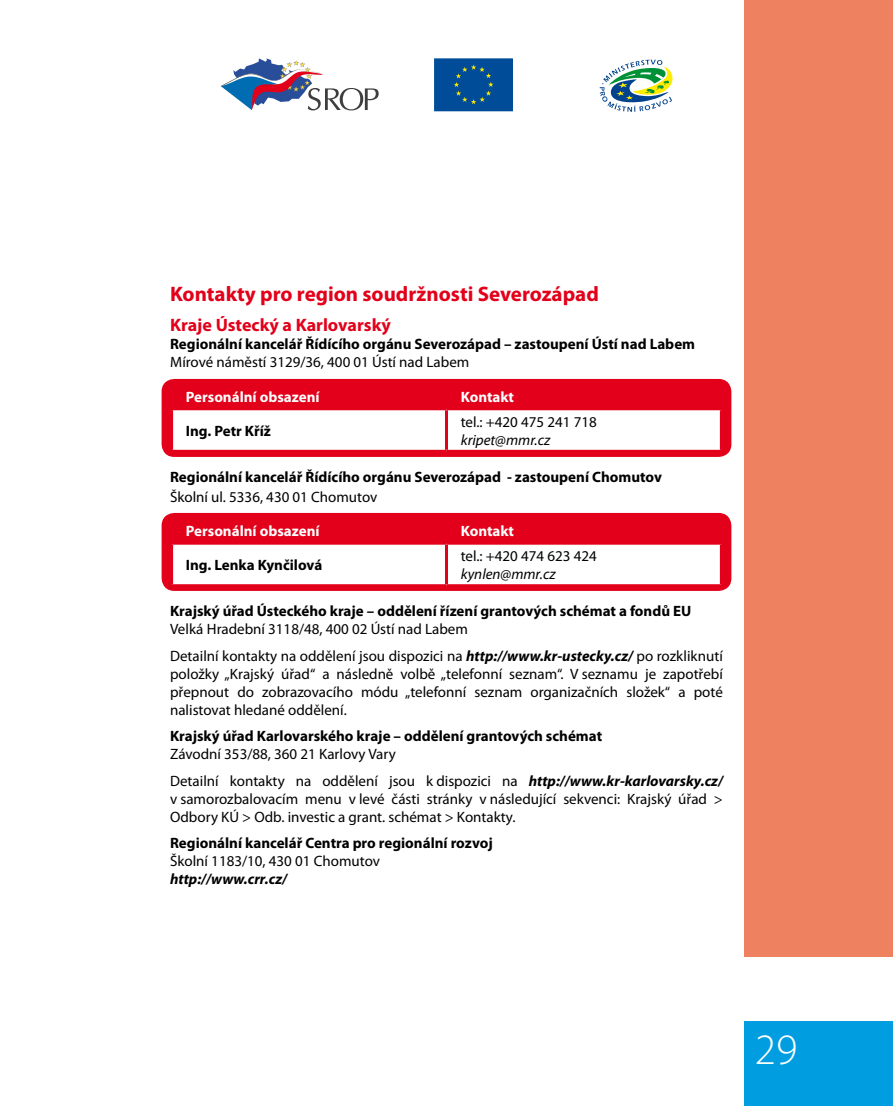
<style>
.page{position:relative;width:893px;height:1106px;background:#fff}
.page>*{position:absolute;margin:0;border:0;box-sizing:border-box;transform-origin:0 0}
.t1{font:300 43.5px "Myriad Pro";color:#fff}
.t2{font:700 21px "Myriad Pro";color:#e2001a}
.t3{font:700 18px "Myriad Pro";color:#e2001a}
.t4{font:15px/18px "Myriad Pro";color:#000}
.t5{font:700 15px "Myriad Pro";color:#000}
.t6{font:700 15px "Myriad Pro";color:#fff}
.t7{font:italic 15px "Myriad Pro";color:#000}
.t8{font:italic 700 15px "Myriad Pro";color:#000}
.s1{font-weight:700;font-style:italic}
</style>
<div class="page">
<div style="left:744px;top:1020px;width:149px;height:86px;background:#009ee0"></div>
<div style="left:162px;top:513px;width:569px;height:78px;background:#e2001a;border-radius:13px"></div>
<div style="left:162px;top:379px;width:569px;height:78px;background:#e2001a;border-radius:13px"></div>
<div style="left:173px;top:410px;width:547px;height:40px;background:#fff"></div>
<hr style="left:445px;top:410px;width:3px;height:40px;background:#e2001a">
<div style="left:173px;top:544px;width:547px;height:40px;background:#fff"></div>
<hr style="left:445px;top:544px;width:3px;height:40px;background:#e2001a">
<div style="left:744px;top:0;width:149px;height:957px;background:#ee8260"></div>
<svg style="left:220px;top:58px;width:159px;height:53px"></svg>
<div style="left:435px;top:59px;width:77px;height:52px;background:#004c99"></div>
<div style="left:434px;top:58px;width:79px;height:53px;border:2px solid #004c99"></div>
<svg style="left:454px;top:65px;width:39px;height:39px"></svg>
<svg style="left:600px;top:60px;width:73px;height:52px"></svg>
<h2 class="t2" style="left:170px;top:280px;width:430px">Kontakty pro region soudržnosti Severozápad</h2>
<p class="t3" style="left:170px;top:313px;width:222px">Kraje Ústecký a Karlovarský</p>
<p class="t5" style="left:170px;top:334px;width:527px">Regionální kancelář Řídícího orgánu Severozápad – zastoupení Ústí nad Labem</p>
<p class="t4" style="left:170px;top:353px;width:301px">Mírové náměstí 3129/36, 400 01 Ústí nad Labem</p>
<p class="t6" style="left:186px;top:387px;width:135px">Personální obsazení</p>
<p class="t6" style="left:461px;top:387px;width:55px">Kontakt</p>
<p class="t5" style="left:186px;top:421px;width:87px">Ing. Petr Kříž</p>
<p class="t4" style="left:461px;top:412px;width:137px">tel.: +420 475 241 718</p>
<p class="t7" style="left:461px;top:430px;width:91px">kripet@mmr.cz</p>
<p class="t5" style="left:170px;top:467px;width:493px">Regionální kancelář Řídícího orgánu Severozápad - zastoupení Chomutov</p>
<p class="t4" style="left:170px;top:487px;width:209px">Školní ul. 5336, 430 01 Chomutov</p>
<p class="t6" style="left:186px;top:521px;width:135px">Personální obsazení</p>
<p class="t6" style="left:461px;top:521px;width:55px">Kontakt</p>
<p class="t5" style="left:186px;top:555px;width:138px">Ing. Lenka Kynčilová</p>
<p class="t4" style="left:461px;top:547px;width:137px">tel.: +420 474 623 424</p>
<p class="t7" style="left:461px;top:565px;width:96px">kynlen@mmr.cz</p>
<p class="t5" style="left:170px;top:601px;width:523px">Krajský úřad Ústeckého kraje – oddělení řízení grantových schémat a fondů EU</p>
<p class="t4" style="left:170px;top:615px;width:554px;line-height:26.5px">Velká Hradební 3118/48, 400 02 Ústí nad Labem<br>Detailní kontakty na oddělení jsou dispozici na <span class="s1">http://www.kr-ustecky.cz/</span> po rozkliknutí</p>
<p class="t4" style="left:170px;top:664px;width:554px;text-align:justify">položky „Krajský úřad“ a následně volbě „telefonní seznam“. V seznamu je zapotřebí přepnout do zobrazovacího módu „telefonní seznam organizačních složek“ a poté nalistovat hledané oddělení.</p>
<p class="t5" style="left:170px;top:726px;width:434px">Krajský úřad Karlovarského kraje – oddělení grantových schémat</p>
<p class="t4" style="left:170px;top:740px;width:554px;line-height:26.5px">Závodní 353/88, 360 21 Karlovy Vary<br>Detailní kontakty na oddělení jsou k dispozici na <span class="s1">http://www.kr-karlovarsky.cz/</span></p>
<p class="t4" style="left:170px;top:789px;width:554px">v samorozbalovacím menu v levé části stránky v následující sekvenci: Krajský úřad &gt;<br>Odbory KÚ &gt; Odb. investic a grant. schémat &gt; Kontakty.</p>
<p class="t5" style="left:170px;top:833px;width:324px">Regionální kancelář Centra pro regionální rozvoj</p>
<p class="t4" style="left:170px;top:852px;width:211px">Školní 1183/10, 430 01 Chomutov</p>
<p class="t8" style="left:170px;top:869px;width:118px">http://www.crr.cz/</p>
<h1 class="t1" style="left:755px;top:1025px;width:40px">29</h1>
</div>
